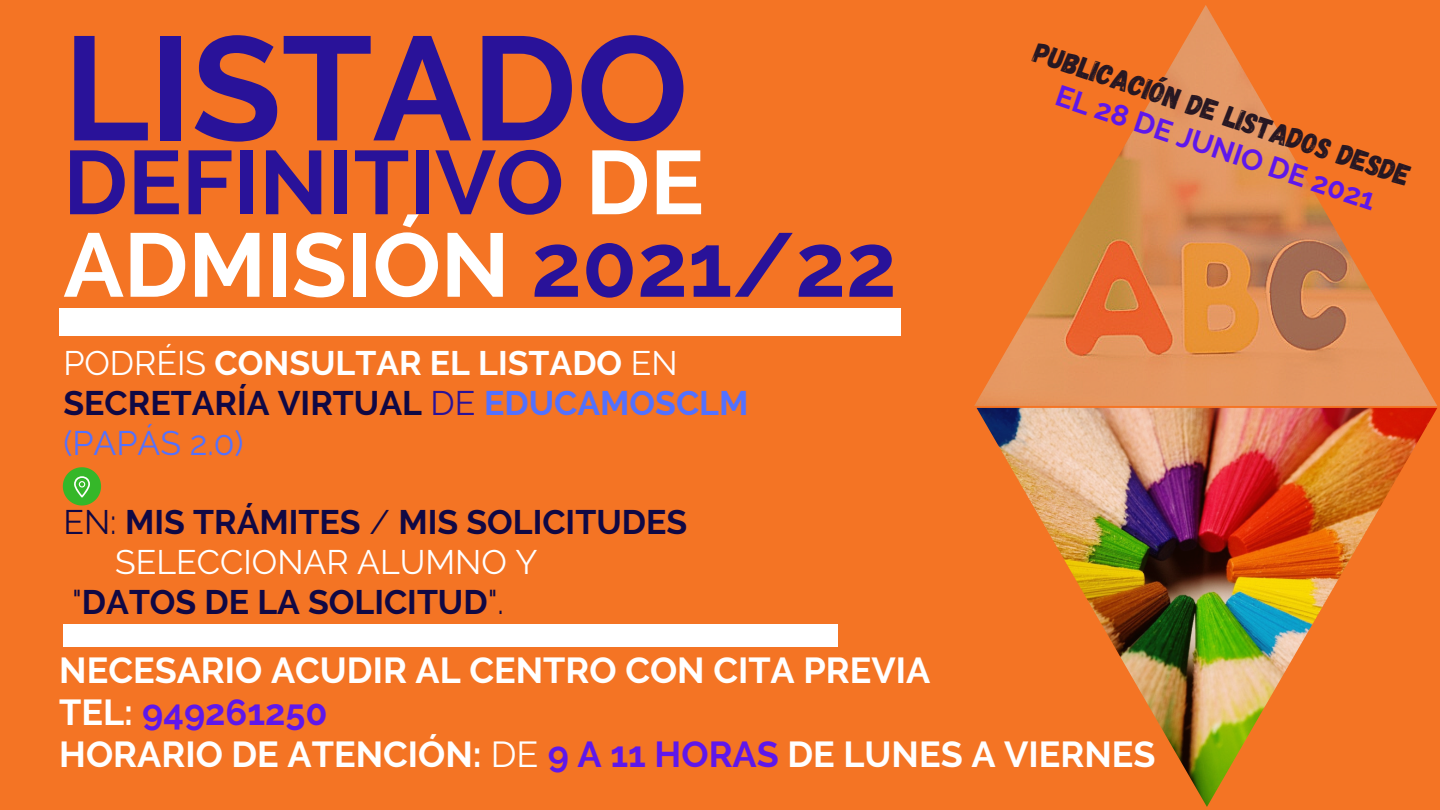
<style>
.page{position:relative;width:1440px;height:810px;background:#f47424}
.page>*{position:absolute;margin:0;border:0;box-sizing:border-box;transform-origin:0 0}
.t1{font:700 147.2px "Raleway";color:#291299}
.t2{font:700 90px/82.5px "Raleway";color:#291299}
.t3{font:700 36px "Raleway";color:#fff}
.t4{font:700 36px "Raleway";color:#5e17eb}
.t5{font:700 33.9px/39.8px "Raleway";color:#fff}
.t6{font:700 33.9px "Raleway";color:#100844}
.t7{font:33.9px "Raleway";color:#fff}
.t8{font:29.3px "Gagalin";color:#271722}
.t9{font:700 29.3px "Raleway";color:#5e17eb}
.s1{color:#fff}
.s2{font-weight:400}
.s3{color:#100844}
.s4{font-weight:400;color:#291299}
.s5{color:#5271ff}
.s6{font-weight:400;color:#5271ff}
.s7{color:#5e17eb}
</style>
<div class="page">
<div style="left:63px;top:624px;width:775px;height:23px;background:#fff"></div>
<img style="left:974px;top:5px;width:463px;height:401px">
<img style="left:977px;top:408px;width:460px;height:399px">
<svg style="left:63px;top:467px;width:38px;height:39px"></svg>
<div style="left:59px;top:308px;width:842px;height:27px;background:#fff"></div>
<p class="t1" style="left:63px;top:2px;width:626px">LISTADO</p>
<p class="t2" style="left:63px;top:141px;width:835px">DEFINITIVO <span class="s1">DE<br>ADMISIÓN</span> 2021/22</p>
<p class="t5" style="left:63px;top:343px;width:687px"><span class="s2">PODRÉIS</span> CONSULTAR EL LISTADO <span class="s2">EN<br></span><span class="s3">SECRETARÍA VIRTUAL</span> <span class="s4">DE</span> <span class="s5">EDUCAMOSCLM </span><span class="s6">(PAPÁS 2.0)</span></p>
<p class="t6" style="left:63px;top:502px;width:625px"><span class="s2">EN:</span> MIS TRÁMITES <span class="s2">/</span> MIS SOLICITUDES</p>
<p class="t7" style="left:115px;top:542px;width:424px">SELECCIONAR ALUMNO Y</p>
<p class="t6" style="left:72px;top:582px;width:433px"><span class="s2">"</span>DATOS DE LA SOLICITUD<span class="s2">".</span></p>
<p class="t8" style="left:1042px;top:32px;width:397px;rotate:19deg">PUBLICACIÓN DE LISTADOS DESDE</p>
<p class="t9" style="left:1063px;top:77px;width:337px;rotate:19deg">EL 28 DE JUNIO DE 2021</p>
<p class="t3" style="left:59px;top:650px;width:873px">NECESARIO ACUDIR AL CENTRO CON CITA PREVIA</p>
<p class="t4" style="left:59px;top:692px;width:270px"><span class="s1">TEL:</span> 949261250</p>
<p class="t3" style="left:59px;top:734px;width:1098px">HORARIO DE ATENCIÓN: <span class="s2">DE</span> <span class="s7">9 A 11 HORAS</span> DE LUNES A VIERNES</p>
</div>
